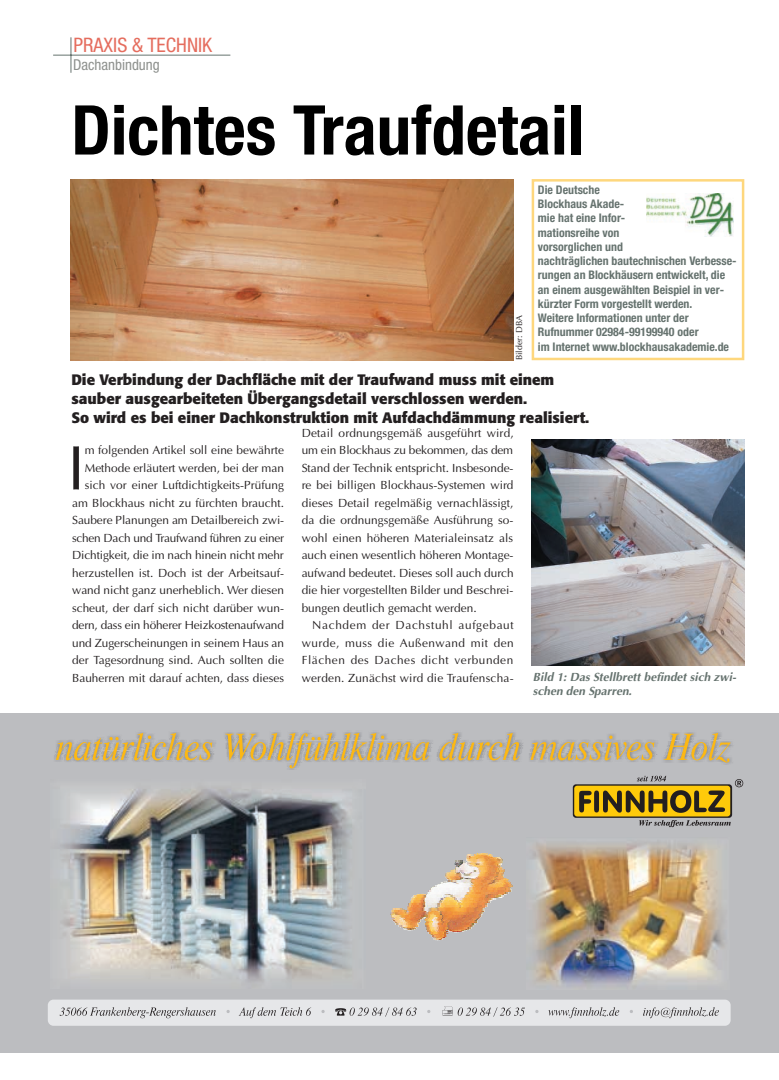
<style>
.page{position:relative;width:779px;height:1080px;background:#fff}
.page>*{position:absolute;margin:0;border:0;box-sizing:border-box;transform-origin:0 0}
.t1{font:700 condensed 68.75px "Helvetica Neue";color:#000}
.t2{font:63.25px "Optima";color:#231f20}
.t3{font:condensed 20px "Helvetica Neue";color:#e56d5e}
.t4{font:700 15px/18.9px "Formata";color:#231f20}
.t5{font:condensed 15px "Helvetica Neue";color:#8e918e}
.t6{font:11.88px/17.5px "Optima";color:#231f20;text-align:justify}
.t7{font:700 condensed 11.88px/14.2px "Helvetica Neue";color:#66736f}
.t8{font:italic 700 11.88px/14.5px "Optima";color:#66736f}
.t9{font:8.75px "Optima";color:#231f20}
</style>
<div class="page">
<img style="left:71px;top:179px;width:443px;height:181px">
<div style="left:532px;top:179px;width:212px;height:181px;border:2px solid #fed77d"></div>
<img style="left:646px;top:193px;width:87px;height:43px">
<hr style="left:71px;top:37px;width:1px;height:36px;background:#66736f">
<hr style="left:53px;top:55px;width:177px;height:1px;background:#66736f">
<img style="left:532px;top:440px;width:212px;height:225px">
<div style="left:0;top:714px;width:778px;height:338px;background:#bcbdc0"></div>
<svg style="left:573px;top:784px;width:159px;height:34px"></svg>
<svg style="left:639px;top:820px;width:92px;height:7px"></svg>
<svg style="left:735px;top:779px;width:8px;height:8px"></svg>
<div style="left:574px;top:786px;width:156px;height:30px;background:#feca0a;border-radius:3px"></div>
<svg style="left:579px;top:790px;width:146px;height:23px"></svg>
<svg style="left:637px;top:776px;width:29px;height:5px"></svg>
<div style="left:48px;top:1000px;width:682px;height:26px;background:#e6e7e9;border-radius:6px"></div>
<svg style="left:60px;top:1007px;width:156px;height:11px"></svg>
<svg style="left:239px;top:1007px;width:72px;height:11px"></svg>
<svg style="left:548px;top:1007px;width:71px;height:11px"></svg>
<svg style="left:643px;top:1007px;width:76px;height:11px"></svg>
<svg style="left:335px;top:1007px;width:81px;height:10px"></svg>
<svg style="left:442px;top:1006px;width:83px;height:11px"></svg>
<img style="left:60px;top:788px;width:294px;height:193px">
<img style="left:533px;top:843px;width:191px;height:142px">
<svg style="left:54px;top:732px;width:162px;height:30px"></svg>
<svg style="left:225px;top:732px;width:208px;height:38px"></svg>
<svg style="left:439px;top:732px;width:294px;height:33px"></svg>
<svg style="left:428px;top:931px;width:36px;height:10px"></svg>
<img style="left:427px;top:930px;width:40px;height:1px">
<img style="left:426px;top:927px;width:45px;height:3px">
<img style="left:425px;top:926px;width:48px;height:1px">
<img style="left:425px;top:924px;width:50px;height:2px">
<img style="left:425px;top:919px;width:54px;height:4px">
<svg style="left:392px;top:920px;width:29px;height:11px"></svg>
<img style="left:392px;top:919px;width:31px;height:1px">
<img style="left:391px;top:917px;width:89px;height:2px">
<img style="left:390px;top:912px;width:92px;height:4px">
<img style="left:408px;top:906px;width:77px;height:5px">
<svg style="left:392px;top:909px;width:15px;height:3px"></svg>
<img style="left:408px;top:904px;width:79px;height:2px">
<img style="left:410px;top:901px;width:80px;height:2px">
<img style="left:410px;top:900px;width:83px;height:1px">
<img style="left:411px;top:899px;width:85px;height:1px">
<img style="left:412px;top:898px;width:84px;height:1px">
<img style="left:413px;top:896px;width:90px;height:2px">
<img style="left:426px;top:894px;width:80px;height:1px">
<img style="left:427px;top:892px;width:81px;height:2px">
<img style="left:429px;top:889px;width:82px;height:2px">
<img style="left:432px;top:886px;width:79px;height:2px">
<img style="left:434px;top:885px;width:78px;height:2px">
<img style="left:437px;top:884px;width:74px;height:1px">
<img style="left:441px;top:883px;width:69px;height:1px">
<img style="left:444px;top:882px;width:66px;height:1px">
<img style="left:447px;top:879px;width:62px;height:3px">
<img style="left:446px;top:878px;width:60px;height:1px">
<img style="left:445px;top:872px;width:59px;height:6px">
<img style="left:450px;top:871px;width:54px;height:1px">
<img style="left:492px;top:870px;width:12px;height:1px">
<img style="left:492px;top:867px;width:10px;height:3px">
<img style="left:492px;top:865px;width:8px;height:2px">
<img style="left:492px;top:858px;width:11px;height:7px">
<svg style="left:452px;top:853px;width:40px;height:18px"></svg>
<h3 class="t3" style="left:74px;top:38px;width:140px">PRAXIS &amp; TECHNIK</h3>
<p class="t5" style="left:73px;top:59px;width:88px">Dachanbindung</p>
<h1 class="t1" style="left:71px;top:105px;width:514px">Dichtes Traufdetail</h1>
<p class="t9" style="left:515px;top:360px;width:47px;rotate:-90deg">Bilder: DBA</p>
<p class="t7" style="left:538px;top:184px;width:200px">Die Deutsche<br>Blockhaus Akade-<br>mie hat eine Infor-<br>mationsreihe von<br>vorsorglichen und<br>nachträglichen bautechnischen Verbesse&shy;rungen an Blockhäusern entwickelt, die an einem ausgewählten Beispiel in ver&shy;kürzter Form vorgestellt werden.<br>Weitere Informationen unter der<br>Rufnummer 02984-99199940 oder<br>im Internet www.blockhausakademie.de</p>
<p class="t4" style="left:71px;top:372px;width:519px">Die Verbindung der Dachfläche mit der Traufwand muss mit einem sauber ausgearbeiteten Übergangsdetail verschlossen werden.<br>So wird es bei einer Dachkonstruktion mit Aufdachdämmung realisiert.</p>
<p class="t6" style="left:302px;top:425px;width:213px">Detail ordnungsgemäß ausgeführt wird, um ein Blockhaus zu bekommen, das dem Stand der Technik entspricht. Insbesonde&shy;re bei billigen Blockhaus-Systemen wird dieses Detail regelmäßig vernachlässigt, da die ordnungsgemäße Ausführung so&shy;wohl einen höheren Materialeinsatz als auch einen wesentlich höheren Montage&shy;aufwand bedeutet. Dieses soll auch durch die hier vorgestellten Bilder und Beschrei&shy;bungen deutlich gemacht werden.</p>
<p class="t6" style="left:302px;top:618px;width:214px;text-indent:11px">Nachdem der Dachstuhl aufgebaut wurde, muss die Außenwand mit den Flächen des Daches dicht verbunden werden. Zunächst wird die Traufenscha-</p>
<p class="t6" style="left:72px;top:443px;width:213px;text-align:right">m folgenden Artikel soll eine bewährte Methode erläutert werden, bei der man sich vor einer Luftdichtigkeits-Prüfung am Blockhaus nicht zu fürchten braucht.<br>Saubere Planungen am Detailbereich zwi&shy;schen Dach und Traufwand führen zu einer Dichtigkeit, die im nach hinein nicht mehr herzustellen ist. Doch ist der Arbeitsauf&shy;wand nicht ganz unerheblich. Wer diesen scheut, der darf sich nicht darüber wun&shy;dern, dass ein höherer Heizkostenaufwand und Zugerscheinungen in seinem Haus an der Tagesordnung sind. Auch sollten die Bauherren mit darauf achten, dass dieses</p>
<h2 class="t2" style="left:67px;top:442px;width:19px">I</h2>
<p class="t8" style="left:533px;top:671px;width:207px">Bild 1: Das Stellbrett befindet sich zwi&shy;schen den Sparren.</p>
</div>
